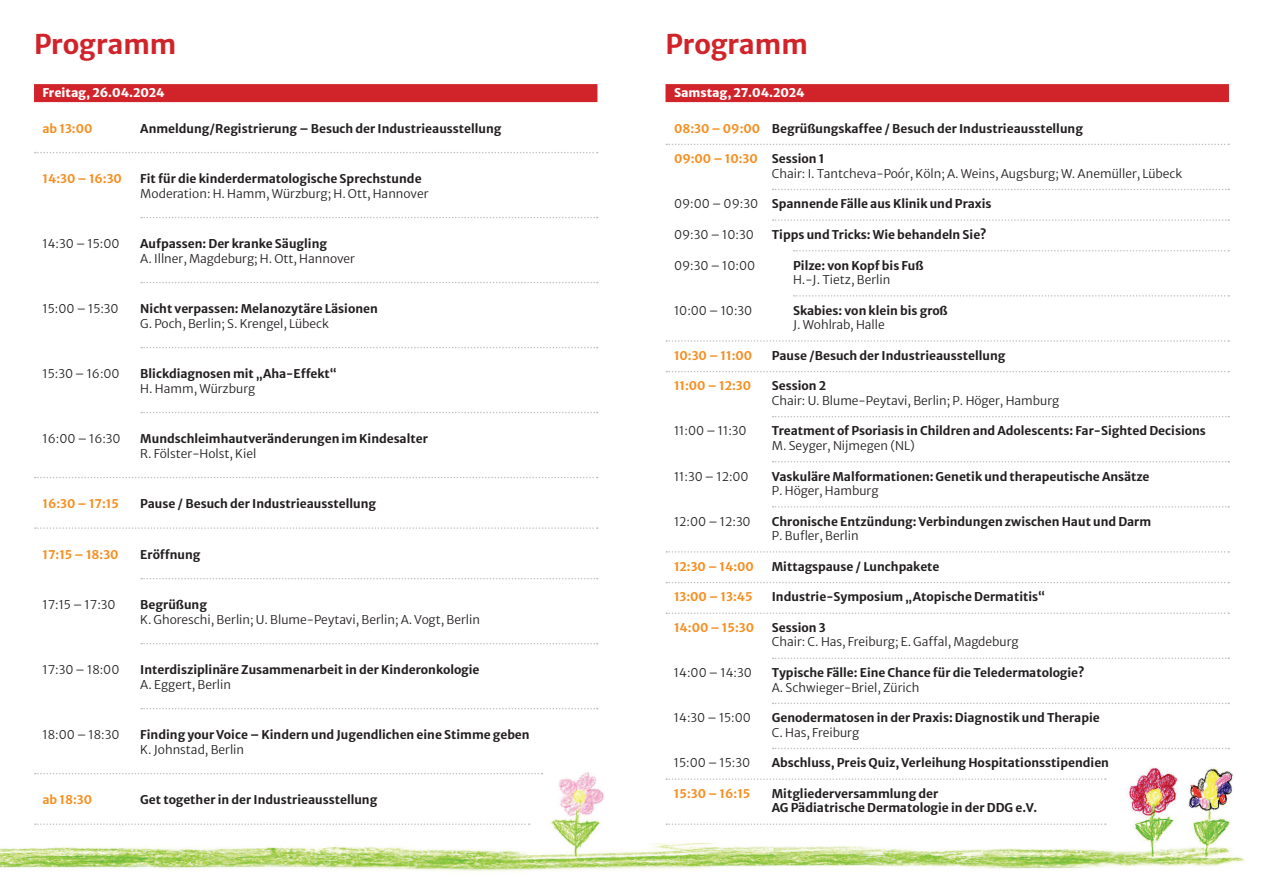
<style>
.page{position:relative;width:1263px;height:893px;background:#fff}
.page>*{position:absolute;margin:0;border:0;box-sizing:border-box;transform-origin:0 0}
.t1{font:700 27px "Merriweather Sans";letter-spacing:-.01em;color:#d1232a}
.t2{font:700 12px/14.4px "Merriweather Sans";color:#231f20}
.t3{font:300 12px/14.4px "Merriweather Sans";color:#231f20}
.t4{font:700 12px "Merriweather Sans";color:#f68f22}
.t5{font:800 12px "Merriweather Sans";color:#fff}
.s1{color:#f68f22}
.s2{font-weight:700;color:#f68f22}
.s3{font-weight:700}
.s4{font-weight:300}
</style>
<div class="page">
<img style="left:0;top:748px;width:1245px;height:124px">
<div style="left:34px;top:84px;width:563px;height:18px;background:#d1232a"></div>
<svg style="left:35px;top:152px;width:563px;height:1px"></svg>
<svg style="left:141px;top:217px;width:457px;height:1px"></svg>
<svg style="left:141px;top:282px;width:457px;height:1px"></svg>
<svg style="left:141px;top:347px;width:457px;height:1px"></svg>
<svg style="left:141px;top:412px;width:457px;height:1px"></svg>
<svg style="left:35px;top:477px;width:563px;height:1px"></svg>
<svg style="left:35px;top:527px;width:563px;height:2px"></svg>
<svg style="left:141px;top:578px;width:457px;height:1px"></svg>
<svg style="left:141px;top:643px;width:457px;height:1px"></svg>
<svg style="left:141px;top:708px;width:457px;height:1px"></svg>
<svg style="left:35px;top:773px;width:507px;height:1px"></svg>
<svg style="left:35px;top:823px;width:495px;height:2px"></svg>
<div style="left:665px;top:84px;width:564px;height:18px;background:#d1232a"></div>
<svg style="left:666px;top:144px;width:563px;height:1px"></svg>
<svg style="left:772px;top:189px;width:457px;height:1px"></svg>
<svg style="left:772px;top:219px;width:457px;height:2px"></svg>
<svg style="left:794px;top:250px;width:435px;height:2px"></svg>
<svg style="left:794px;top:295px;width:435px;height:2px"></svg>
<svg style="left:666px;top:340px;width:563px;height:2px"></svg>
<svg style="left:666px;top:371px;width:563px;height:1px"></svg>
<svg style="left:772px;top:416px;width:457px;height:1px"></svg>
<svg style="left:772px;top:461px;width:457px;height:1px"></svg>
<svg style="left:772px;top:506px;width:457px;height:2px"></svg>
<svg style="left:666px;top:551px;width:563px;height:2px"></svg>
<svg style="left:666px;top:582px;width:563px;height:1px"></svg>
<svg style="left:666px;top:612px;width:563px;height:2px"></svg>
<svg style="left:772px;top:658px;width:457px;height:1px"></svg>
<svg style="left:772px;top:703px;width:457px;height:1px"></svg>
<svg style="left:772px;top:748px;width:457px;height:1px"></svg>
<svg style="left:666px;top:778px;width:440px;height:2px"></svg>
<svg style="left:666px;top:823px;width:440px;height:2px"></svg>
<h1 class="t1" style="left:34px;top:20px;width:144px">Programm</h1>
<h1 class="t1" style="left:665px;top:20px;width:144px">Programm</h1>
<p class="t5" style="left:43px;top:81px;width:124px">Freitag, 26.04.2024</p>
<p class="t4" style="left:43px;top:117px;width:51px">ab 13:00</p>
<p class="t2" style="left:140px;top:120px;width:363px">Anmeldung/Registrierung – Besuch der Industrieausstellung</p>
<p class="t4" style="left:43px;top:168px;width:81px">14:30 – 16:30</p>
<p class="t2" style="left:140px;top:170px;width:283px">Fit für die kinderdermatologische Sprechstunde</p>
<p class="t3" style="left:140px;top:185px;width:290px">Moderation: H. Hamm, Würzburg; H. Ott, Hannover</p>
<p class="t3" style="left:42px;top:235px;width:79px">14:30 – 15:00</p>
<p class="t2" style="left:140px;top:235px;width:188px">Aufpassen: Der kranke Säugling</p>
<p class="t3" style="left:140px;top:250px;width:216px">A. Illner, Magdeburg; H. Ott, Hannover</p>
<p class="t3" style="left:42px;top:300px;width:78px">15:00 – 15:30</p>
<p class="t2" style="left:140px;top:300px;width:239px">Nicht verpassen: Melanozytäre Läsionen</p>
<p class="t3" style="left:140px;top:315px;width:190px">G. Poch, Berlin; S. Krengel, Lübeck</p>
<p class="t3" style="left:42px;top:365px;width:79px">15:30 – 16:00</p>
<p class="t2" style="left:140px;top:365px;width:198px">Blickdiagnosen mit „Aha-Effekt“</p>
<p class="t3" style="left:140px;top:380px;width:116px">H. Hamm, Würzburg</p>
<p class="t3" style="left:42px;top:430px;width:80px">16:00 – 16:30</p>
<p class="t2" style="left:140px;top:430px;width:289px">Mundschleimhautveränderungen im Kindesalter</p>
<p class="t3" style="left:140px;top:445px;width:117px">R. Fölster-Holst, Kiel</p>
<p class="t4" style="left:42px;top:493px;width:78px">16:30 – 17:15</p>
<p class="t2" style="left:140px;top:495px;width:237px">Pause / Besuch der Industrieausstellung</p>
<p class="t4" style="left:42px;top:543px;width:78px">17:15 – 18:30</p>
<p class="t2" style="left:140px;top:546px;width:62px">Eröffnung</p>
<p class="t3" style="left:42px;top:596px;width:75px">17:15 – 17:30</p>
<p class="t2" style="left:140px;top:596px;width:68px">Begrüßung</p>
<p class="t3" style="left:140px;top:611px;width:341px">K. Ghoreschi, Berlin; U. Blume-Peytavi, Berlin; A. Vogt, Berlin</p>
<p class="t3" style="left:42px;top:661px;width:78px">17:30 – 18:00</p>
<p class="t2" style="left:140px;top:661px;width:341px">Interdisziplinäre Zusammenarbeit in der Kinderonkologie</p>
<p class="t3" style="left:140px;top:676px;width:92px">A. Eggert, Berlin</p>
<p class="t3" style="left:42px;top:726px;width:78px">18:00 – 18:30</p>
<p class="t2" style="left:140px;top:726px;width:391px">Finding your Voice – Kindern und Jugendlichen eine Stimme geben</p>
<p class="t3" style="left:140px;top:741px;width:105px">K. Johnstad, Berlin</p>
<p class="t4" style="left:42px;top:789px;width:51px">ab 18:30</p>
<p class="t2" style="left:140px;top:791px;width:239px">Get together in der Industrieausstellung</p>
<p class="t5" style="left:674px;top:81px;width:132px">Samstag, 27.04.2024</p>
<p class="t2" style="left:674px;top:120px;width:410px"><span class="s1">08:30 – 09:00</span> Begrüßungskaffee / Besuch der Industrieausstellung</p>
<p class="t3" style="left:772px;top:150px;width:412px;text-indent:-98px"><span class="s2">09:00 – 10:30</span> <span class="s3">Session 1<br></span>Chair: I. Tantcheva-Poór, Köln; A. Weins, Augsburg; W. Anemüller, Lübeck</p>
<p class="t2" style="left:674px;top:195px;width:319px"><span class="s4">09:00 – 09:30</span> Spannende Fälle aus Klinik und Praxis</p>
<p class="t3" style="left:674px;top:226px;width:81px">09:30 – 10:30</p>
<p class="t2" style="left:772px;top:226px;width:216px">Tipps und Tricks: Wie behandeln Sie?</p>
<p class="t3" style="left:674px;top:257px;width:83px">09:30 – 10:00</p>
<p class="t2" style="left:793px;top:257px;width:132px">Pilze: von Kopf bis Fuß</p>
<p class="t3" style="left:793px;top:271px;width:99px">H.-J. Tietz, Berlin</p>
<p class="t3" style="left:674px;top:302px;width:80px">10:00 – 10:30</p>
<p class="t2" style="left:793px;top:302px;width:156px">Skabies: von klein bis groß</p>
<p class="t3" style="left:793px;top:316px;width:93px">J. Wohlrab, Halle</p>
<p class="t4" style="left:674px;top:345px;width:80px">10:30 – 11:00</p>
<p class="t2" style="left:772px;top:347px;width:235px">Pause /Besuch der Industrieausstellung</p>
<p class="t4" style="left:674px;top:375px;width:79px">11:00 – 12:30</p>
<p class="t2" style="left:772px;top:378px;width:56px">Session 2</p>
<p class="t3" style="left:772px;top:392px;width:289px">Chair: U. Blume-Peytavi, Berlin; P. Höger, Hamburg</p>
<p class="t3" style="left:674px;top:422px;width:74px">11:00 – 11:30</p>
<p class="t2" style="left:772px;top:423px;width:436px">Treatment of Psoriasis in Children and Adolescents: Far-Sighted Decisions</p>
<p class="t3" style="left:772px;top:437px;width:145px">M. Seyger, Nijmegen (NL)</p>
<p class="t3" style="left:674px;top:468px;width:76px">11:30 – 12:00</p>
<p class="t2" style="left:772px;top:468px;width:379px">Vaskuläre Malformationen: Genetik und therapeutische Ansätze</p>
<p class="t3" style="left:772px;top:482px;width:108px">P. Höger, Hamburg</p>
<p class="t3" style="left:674px;top:513px;width:78px">12:00 – 12:30</p>
<p class="t2" style="left:772px;top:513px;width:381px">Chronische Entzündung: Verbindungen zwischen Haut und Darm</p>
<p class="t3" style="left:772px;top:527px;width:88px">P. Bufler, Berlin</p>
<p class="t4" style="left:674px;top:556px;width:81px">12:30 – 14:00</p>
<p class="t2" style="left:772px;top:558px;width:169px">Mittagspause / Lunchpakete</p>
<p class="t4" style="left:674px;top:586px;width:80px">13:00 – 13:45</p>
<p class="t2" style="left:772px;top:588px;width:275px">Industrie-Symposium „Atopische Dermatitis“</p>
<p class="t4" style="left:674px;top:617px;width:82px">14:00 – 15:30</p>
<p class="t2" style="left:772px;top:619px;width:55px">Session 3</p>
<p class="t3" style="left:772px;top:633px;width:248px">Chair: C. Has, Freiburg; E. Gaffal, Magdeburg</p>
<p class="t3" style="left:674px;top:664px;width:79px">14:00 – 14:30</p>
<p class="t2" style="left:772px;top:664px;width:314px">Typische Fälle: Eine Chance für die Teledermatologie?</p>
<p class="t3" style="left:772px;top:679px;width:149px">A. Schwieger-Briel, Zürich</p>
<p class="t3" style="left:674px;top:709px;width:79px">14:30 – 15:00</p>
<p class="t2" style="left:772px;top:709px;width:330px">Genodermatosen in der Praxis: Diagnostik und Therapie</p>
<p class="t3" style="left:772px;top:724px;width:89px">C. Has, Freiburg</p>
<p class="t3" style="left:674px;top:754px;width:78px">15:00 – 15:30</p>
<p class="t2" style="left:772px;top:754px;width:339px">Abschluss, Preis Quiz, Verleihung Hospitationsstipendien</p>
<p class="t4" style="left:674px;top:783px;width:78px">15:30 – 16:15</p>
<p class="t2" style="left:772px;top:785px;width:267px">Mitgliederversammlung der<br>AG Pädiatrische Dermatologie in der DDG e.V.</p>
</div>
